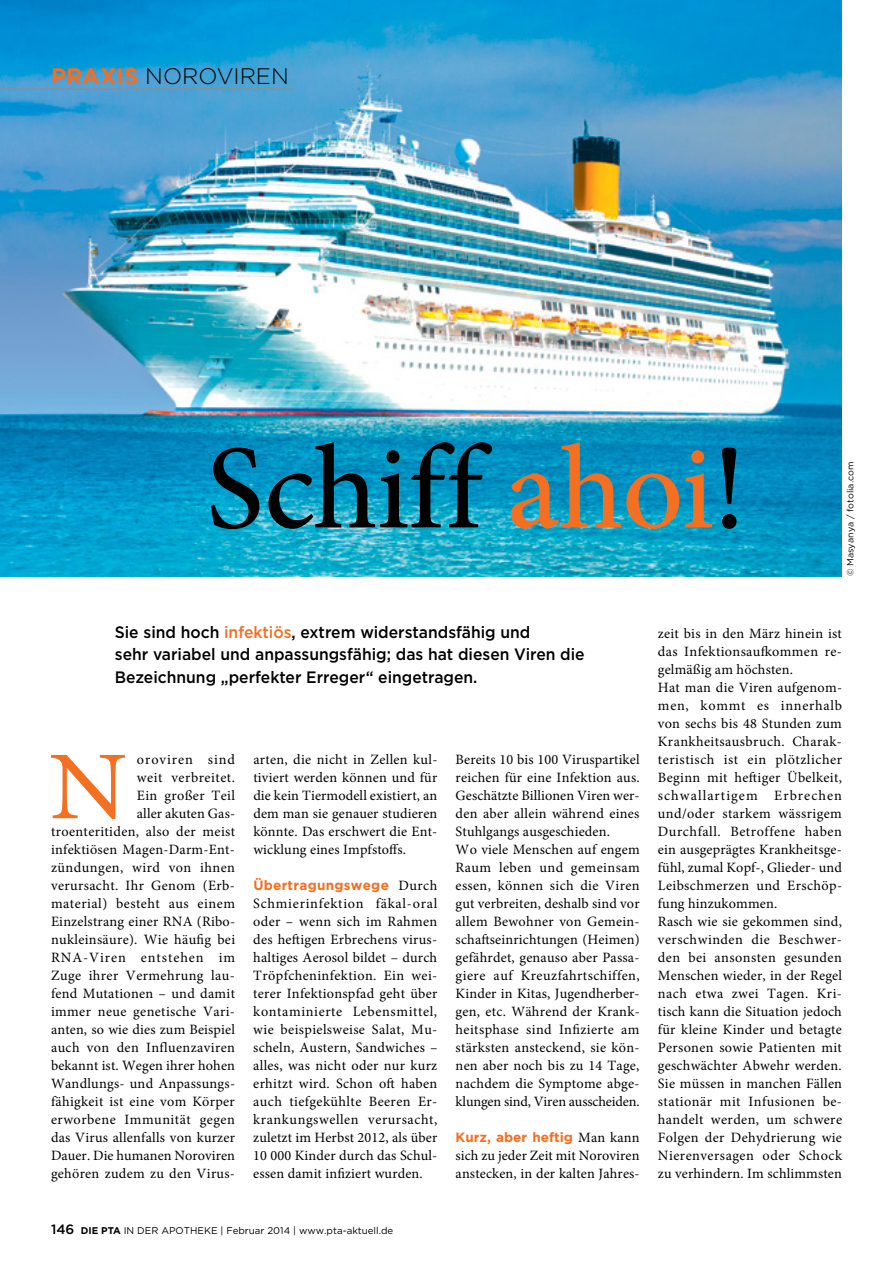
<style>
.page{position:relative;width:893px;height:1263px;background:#fff}
.page>*{position:absolute;margin:0;border:0;box-sizing:border-box;transform-origin:0 0}
.t1{font:500 120px "Minion Pro";letter-spacing:-.01em;color:#000}
.t2{font:97.2px "Minion Pro";color:#f36f21;scale:1.09 1}
.t3{font:300 22.5px "Gotham";color:#000}
.t4{font:500 16.5px/22.5px "Gotham";color:#000;scale:.95 1}
.t5{font:14.25px/18px "Minion Pro";letter-spacing:.02em;color:#000}
.t6{font:700 13.5px "Gotham";color:#f36f21}
.t7{font:700 13.5px "Gotham";letter-spacing:.02em;color:#f36f21}
.t8{font:9.75px "Gotham";color:#000}
.t9{font:9px "Gotham";color:#000}
.s1{font-weight:700;color:#f36f21}
.s2{color:#f36f21}
.s3{font-family:"Minion Pro";font-weight:400;font-size:14.25px;color:#000}
.s4{font-weight:500;font-size:13.5px}
.s5{font-weight:700}
</style>
<div class="page">
<img style="left:0;top:0;width:842px;height:576px">
<hr style="left:0;top:89px;width:293px;height:1px;background:#f36f21">
<h3 class="t3" style="left:51px;top:62px;width:239px"><span class="s1">PRAXIS</span> NOROVIREN</h3>
<h1 class="t1" style="left:206px;top:408px;width:541px">Schiff <span class="s2">ahoi</span>!</h1>
<p class="t9" style="left:844px;top:576px;width:116px;rotate:-90deg">© Masyanya / fotolia.com</p>
<p class="t4" style="left:115px;top:620px;width:496px">Sie sind hoch <span class="s2">infektiös</span>, extrem widerstandsfähig und<br>sehr variabel und anpassungsfähig; das hat diesen Viren die<br>Bezeichnung „perfekter Erreger“ eingetragen.</p>
<p class="t5" style="left:51px;top:751px;width:186px;text-align:right">oroviren sind<br>weit verbreitet.<br>Ein großer Teil<br>aller akuten Gas&shy;troenteritiden, also der meist infektiösen Magen-Darm-Ent&shy;zündungen, wird von ihnen verursacht. Ihr Genom (Erb&shy;material) besteht aus einem<br>Einzelstrang einer RNA (Ribo&shy;nukleinsäure). Wie häufig bei<br>RNA-Viren entstehen im<br>Zuge ihrer Vermehrung lau&shy;fend Mutationen – und damit immer neue genetische Vari&shy;anten, so wie dies zum Beispiel auch von den Influenzaviren bekannt ist. Wegen ihrer hohen<br>Wandlungs- und Anpassungs&shy;fähigkeit ist eine vom Körper erworbene Immunität gegen das Virus allenfalls von kurzer<br>Dauer. Die humanen Noroviren gehören zudem zu den Virus-</p>
<p class="t5" style="left:253px;top:751px;width:186px;text-align:justify">arten, die nicht in Zellen kul&shy;tiviert werden können und für die kein Tiermodell existiert, an dem man sie genauer studieren könnte. Das erschwert die Ent&shy;wicklung eines Impfstoffs.</p>
<h2 class="t2" style="left:49px;top:722px;width:74px">N</h2>
<p class="t7" style="left:253px;top:876px;width:186px">Übertragungswege <span class="s3">Durch</span></p>
<p class="t5" style="left:253px;top:895px;width:186px;text-align:justify">Schmierinfektion fäkal-oral oder – wenn sich im Rahmen des heftigen Erbrechens virus&shy;haltiges Aerosol bildet – durch Tröpfcheninfektion. Ein wei&shy;terer Infektionspfad geht über kontaminierte Lebensmittel, wie beispielsweise Salat, Mu&shy;scheln, Austern, Sandwiches – alles, was nicht oder nur kurz erhitzt wird. Schon oft haben auch tiefgekühlte Beeren Er&shy;krankungswellen verursacht, zuletzt im Herbst 2012, als über 10 000 Kinder durch das Schul&shy;essen damit infiziert wurden.</p>
<p class="t8" style="left:51px;top:1224px;width:344px"><span class="s4">146</span> <span class="s5">DIE PTA</span> IN DER APOTHEKE | Februar 2014 | www.pta-aktuell.de</p>
<p class="t5" style="left:456px;top:751px;width:186px">Bereits 10 bis 100 Viruspartikel reichen für eine Infektion aus.<br>Geschätzte Billionen Viren wer&shy;den aber allein während eines<br>Stuhlgangs ausgeschieden.<br>Wo viele Menschen auf engem<br>Raum leben und gemeinsam essen, können sich die Viren gut verbreiten, deshalb sind vor allem Bewohner von Gemein&shy;schaftseinrichtungen (Heimen) gefährdet, genauso aber Passa&shy;giere auf Kreuzfahrtschiffen,<br>Kinder in Kitas, Jugendherber&shy;gen, etc. Während der Krank&shy;heitsphase sind Infizierte am stärksten ansteckend, sie kön&shy;nen aber noch bis zu 14 Tage, nachdem die Symptome abge&shy;klungen sind, Viren ausscheiden.</p>
<p class="t6" style="left:456px;top:1128px;width:186px">Kurz, aber heftig <span class="s3">Man kann</span></p>
<p class="t5" style="left:456px;top:1147px;width:186px">sich zu jeder Zeit mit Noroviren anstecken, in der kalten Jahres-</p>
<p class="t5" style="left:658px;top:625px;width:186px">zeit bis in den März hinein ist das Infektionsaufkommen re&shy;gelmäßig am höchsten.<br>Hat man die Viren aufgenom&shy;men, kommt es innerhalb von sechs bis 48 Stunden zum<br>Krankheitsausbruch. Charak&shy;teristisch ist ein plötzlicher<br>Beginn mit heftiger Übelkeit, schwallartigem Erbrechen und/oder starkem wässrigem<br>Durchfall. Betroffene haben ein ausgeprägtes Krankheitsge&shy;fühl, zumal Kopf-, Glieder- und<br>Leibschmerzen und Erschöp&shy;fung hinzukommen.<br>Rasch wie sie gekommen sind, verschwinden die Beschwer&shy;den bei ansonsten gesunden<br>Menschen wieder, in der Regel nach etwa zwei Tagen. Kri&shy;tisch kann die Situation jedoch für kleine Kinder und betagte<br>Personen sowie Patienten mit geschwächter Abwehr werden.<br>Sie müssen in manchen Fällen stationär mit Infusionen be&shy;handelt werden, um schwere<br>Folgen der Dehydrierung wie<br>Nierenversagen oder Schock zu verhindern. Im schlimmsten</p>
</div>
